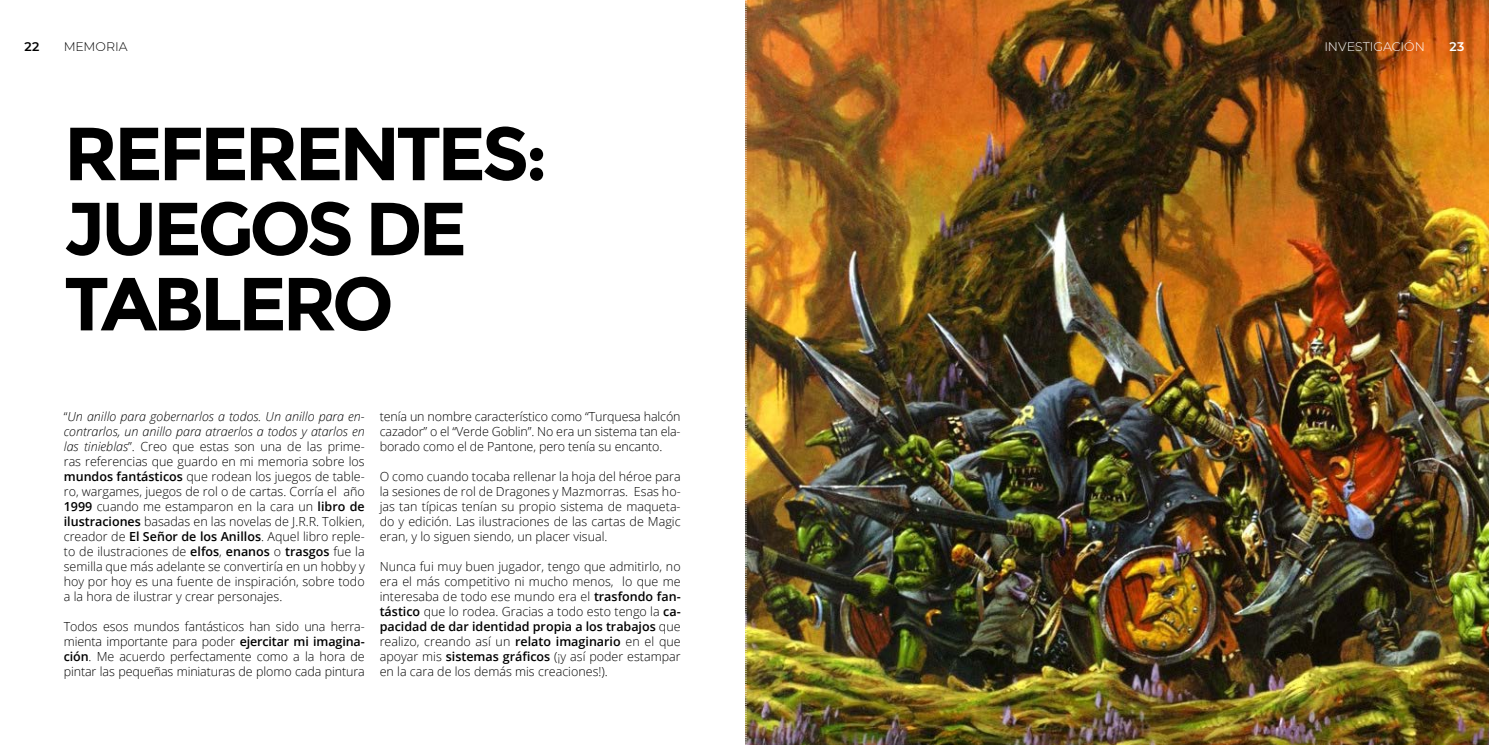
<style>
.page{position:relative;width:1489px;height:745px;background:#fff}
.page>*{position:absolute;margin:0;border:0;box-sizing:border-box;transform-origin:0 0}
.t1{font:700 75px/75px "Montserrat";letter-spacing:-.06em;color:#000}
.t2{font:300 12.5px/15px "Open Sans";color:#000;text-align:justify}
.t3{font:300 12.5px "Montserrat";color:#fff}
.t4{font:300 12.5px "Montserrat";color:#000}
.t5{font:600 12.5px "Montserrat";color:#000}
.t6{font:600 12.5px "Montserrat";color:#fff}
.s1{font-style:italic}
.s2{font-weight:600}
</style>
<div class="page">
<img style="left:745px;top:0;width:743px;height:744px">
<p class="t5" style="left:24px;top:38px;width:16px">22</p>
<p class="t4" style="left:64px;top:38px;width:65px">MEMORIA</p>
<h1 class="t1" style="left:64px;top:116px;width:183px">REFERENTE</h1>
<h1 class="t1" style="left:481px;top:116px;width:68px">S:</h1>
<h1 class="t1" style="left:64px;top:191px;width:348px">JUEGOS DE<br>TABLERO</h1>
<p class="t2" style="left:64px;top:408px;width:302px">“<span class="s1">Un anillo para gobernarlos a todos. Un anillo para en&shy;contrarlos, un anillo para atraerlos a todos y atarlos en las tinieblas</span>”. Creo que estas son una de las prime&shy;ras referencias que guardo en mi memoria sobre los <span class="s2">mundos fantásticos</span> que rodean los juegos de table&shy;ro, wargames, juegos de rol o de cartas. Corría el año <span class="s2">1999</span> cuando me estamparon en la cara un <span class="s2">libro de ilustraciones</span> basadas en las novelas de J.R.R. Tolkien, creador de <span class="s2">El Señor de los Anillos</span>. Aquel libro reple&shy;to de ilustraciones de <span class="s2">elfos</span>, <span class="s2">enanos</span> o <span class="s2">trasgos</span> fue la semilla que más adelante se convertiría en un hobby y hoy por hoy es una fuente de inspiración, sobre todo a la hora de ilustrar y crear personajes.</p>
<p class="t2" style="left:64px;top:618px;width:302px">Todos esos mundos fantásticos han sido una herra&shy;mienta importante para poder <span class="s2">ejercitar mi imagina&shy;ción</span>. Me acuerdo perfectamente como a la hora de pintar las pequeñas miniaturas de plomo cada pintura</p>
<p class="t2" style="left:380px;top:408px;width:302px">tenía un nombre característico como “Turquesa halcón cazador” o el “Verde Goblin”. No era un sistema tan ela&shy;borado como el de Pantone, pero tenía su encanto.</p>
<p class="t2" style="left:380px;top:468px;width:302px">O como cuando tocaba rellenar la hoja del héroe para la sesiones de rol de Dragones y Mazmorras. Esas ho&shy;jas tan típicas tenían su propio sistema de maqueta&shy;do y edición. Las ilustraciones de las cartas de Magic eran, y lo siguen siendo, un placer visual.</p>
<p class="t2" style="left:380px;top:558px;width:302px">Nunca fui muy buen jugador, tengo que admitirlo, no era el más competitivo ni mucho menos, lo que me interesaba de todo ese mundo era el <span class="s2">trasfondo fan&shy;tástico</span> que lo rodea. Gracias a todo esto tengo la <span class="s2">ca&shy;pacidad de dar identidad propia a los trabajos</span> que realizo, creando así un <span class="s2">relato imaginario</span> en el que apoyar mis <span class="s2">sistemas gráficos</span> (¡y así poder estampar en la cara de los demás mis creaciones!).</p>
<p class="t3" style="left:1324px;top:38px;width:102px">INVESTIGACIÓN</p>
<p class="t6" style="left:1449px;top:38px;width:16px">23</p>
</div>
